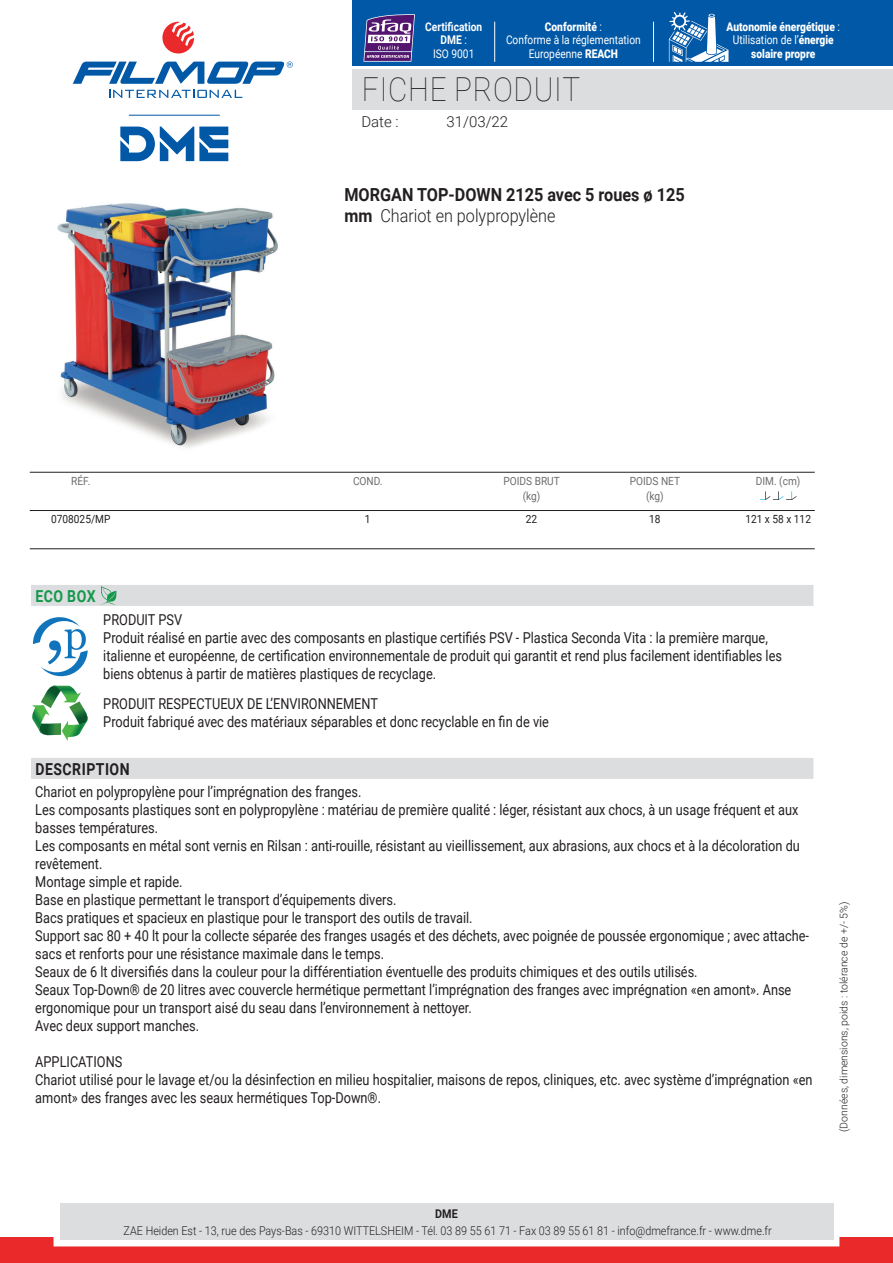
<style>
.page{position:relative;width:893px;height:1263px;background:#fff}
.page>*{position:absolute;margin:0;border:0;box-sizing:border-box;transform-origin:0 0}
.t1{font:100 33px "Roboto";letter-spacing:.025em;color:#231f20;scale:.9 1}
.t2{font:700 18px/21.6px "Roboto";color:#231f20;scale:.9 1}
.t3{font:700 16.5px "Roboto";letter-spacing:.035em;color:#231f20;scale:.85 1}
.t4{font:700 16.5px "Roboto";letter-spacing:.035em;color:#14984c;scale:.85 1}
.t5{font:15px/18px "Roboto";color:#231f20;scale:.85 1}
.t6{font:300 15px "Roboto";color:#231f20}
.t7{font:300 12px "Roboto";color:#231f20;scale:.9 1}
.t8{font:900 12px/13.5px "Roboto";color:#fff;text-align:center;scale:.85 1}
.t9{font:12px/13.5px "Roboto";color:#fff;text-align:center;scale:.85 1}
.t10{font:700 12px/13.5px "Roboto";color:#fff;text-align:center;scale:.85 1}
.t11{font:700 12px "Roboto";color:#231f20;scale:.9 1}
.t12{font:11.25px/15px "Roboto";color:#6c6d70;text-align:center;scale:.9 1}
.t13{font:11.25px "Roboto";color:#231f20;scale:.9 1}
.t14{font:300 10.5px "Roboto";color:#231f20}
.s1{font-weight:400}
.s2{font-weight:900}
.s3{font-weight:300}
</style>
<div class="page">
<div style="left:353px;top:69px;width:540px;height:40px;background:#dcdddf"></div>
<svg style="left:109px;top:90px;width:133px;height:8px"></svg>
<svg style="left:162px;top:22px;width:32px;height:32px"></svg>
<svg style="left:73px;top:61px;width:220px;height:23px"></svg>
<div style="left:353px;top:0;width:540px;height:66px;background:#0158a6"></div>
<div style="left:0;top:1237px;width:893px;height:26px;background:#e9292a"></div>
<div style="left:54px;top:1197px;width:785px;height:49px;border:12px solid #fff"></div>
<div style="left:60px;top:1203px;width:773px;height:37px;background:#dcdddf"></div>
<svg style="left:120px;top:126px;width:108px;height:35px"></svg>
<hr style="left:129px;top:115px;width:91px;height:1px;background:#0158a6">
<hr style="left:653px;top:22px;width:1px;height:40px;background:#fff">
<hr style="left:494px;top:22px;width:1px;height:40px;background:#fff">
<svg style="left:669px;top:12px;width:59px;height:50px"></svg>
<svg style="left:363px;top:14px;width:52px;height:48px;background:#7a619e"></svg>
<hr style="left:365px;top:51px;width:46px;height:1px;background:#fff">
<img style="left:57px;top:203px;width:221px;height:245px">
<div style="left:31px;top:585px;width:782px;height:21px;background:#dcdddf"></div>
<svg style="left:100px;top:586px;width:17px;height:19px"></svg>
<svg style="left:33px;top:617px;width:55px;height:59px"></svg>
<svg style="left:32px;top:685px;width:56px;height:56px"></svg>
<div style="left:31px;top:758px;width:782px;height:21px;background:#dcdddf"></div>
<hr style="left:30px;top:472px;width:785px;height:1px;background:#231f20">
<hr style="left:30px;top:548px;width:785px;height:1px;background:#231f20">
<hr style="left:30px;top:510px;width:785px;height:1px;background:#231f20">
<svg style="left:760px;top:491px;width:37px;height:9px"></svg>
<p class="t10" style="left:425px;top:19px;width:68px">Certification<br>DME <span class="s1">:<br>ISO 9001</span></p>
<p class="t8" style="left:727px;top:19px;width:135px">Autonomie énergétique <span class="s1">:<br>Utilisation de l’</span>énergie solaire propre</p>
<p class="t9" style="left:506px;top:19px;width:160px"><span class="s2">Conformité</span> :<br>Conforme à la réglementation<br>Européenne <span class="s2">REACH</span></p>
<h1 class="t1" style="left:362px;top:67px;width:244px">FICHE PRODUIT</h1>
<p class="t6" style="left:361px;top:111px;width:39px">Date :</p>
<p class="t6" style="left:446px;top:111px;width:63px">31/03/22</p>
<p class="t2" style="left:344px;top:183px;width:379px">MORGAN TOP-DOWN 2125 avec 5 roues ø 125 mm <span class="s3">Chariot en polypropylène</span></p>
<p class="t12" style="left:71px;top:473px;width:23px">RÉF.</p>
<p class="t13" style="left:51px;top:511px;width:67px">0708025/MP</p>
<p class="t4" style="left:36px;top:584px;width:72px">ECO BOX</p>
<p class="t12" style="left:353px;top:473px;width:34px">COND.</p>
<p class="t13" style="left:365px;top:511px;width:8px">1</p>
<p class="t12" style="left:503px;top:473px;width:64px">POIDS BRUT (kg)</p>
<p class="t13" style="left:526px;top:511px;width:14px">22</p>
<p class="t12" style="left:630px;top:473px;width:57px">POIDS NET (kg)</p>
<p class="t13" style="left:649px;top:511px;width:14px">18</p>
<p class="t12" style="left:756px;top:473px;width:51px">DIM. (cm)</p>
<p class="t13" style="left:745px;top:511px;width:74px">121 x 58 x 112</p>
<p class="t5" style="left:103px;top:610px;width:800px">PRODUIT PSV<br>Produit réalisé en partie avec des composants en plastique certifiés PSV - Plastica Seconda Vita : la première marque, italienne et européenne, de certification environnementale de produit qui garantit et rend plus facilement identifiables les biens obtenus à partir de matières plastiques de recyclage.</p>
<p class="t5" style="left:103px;top:694px;width:526px">PRODUIT RESPECTUEUX DE L’ENVIRONNEMENT<br>Produit fabriqué avec des matériaux séparables et donc recyclable en fin de vie</p>
<p class="t3" style="left:36px;top:757px;width:112px">DESCRIPTION</p>
<p class="t5" style="left:35px;top:782px;width:912px">Chariot en polypropylène pour l’imprégnation des franges.<br>Les composants plastiques sont en polypropylène : matériau de première qualité : léger, résistant aux chocs, à un usage fréquent et aux basses températures.<br>Les composants en métal sont vernis en Rilsan : anti-rouille, résistant au vieillissement, aux abrasions, aux chocs et à la décoloration du revêtement.<br>Montage simple et rapide.<br>Base en plastique permettant le transport d’équipements divers.<br>Bacs pratiques et spacieux en plastique pour le transport des outils de travail.<br>Support sac 80 + 40 lt pour la collecte séparée des franges usagés et des déchets, avec poignée de poussée ergonomique ; avec attache&shy;sacs et renforts pour une résistance maximale dans le temps.<br>Seaux de 6 lt diversifiés dans la couleur pour la différentiation éventuelle des produits chimiques et des outils utilisés.<br>Seaux Top-Down® de 20 litres avec couvercle hermétique permettant l’imprégnation des franges avec imprégnation «en amont». Anse ergonomique pour un transport aisé du seau dans l’environnement à nettoyer.<br>Avec deux support manches.</p>
<p class="t5" style="left:35px;top:1052px;width:916px">APPLICATIONS<br>Chariot utilisé pour le lavage et/ou la désinfection en milieu hospitalier, maisons de repos, cliniques, etc. avec système d’imprégnation «en amont» des franges avec les seaux hermétiques Top-Down®.</p>
<p class="t14" style="left:836px;top:1132px;width:232px;rotate:-90deg">(Données, dimensions, poids : tolérance de +/- 5%)</p>
<p class="t11" style="left:435px;top:1206px;width:27px">DME</p>
<p class="t7" style="left:124px;top:1222px;width:722px">ZAE Heiden Est - 13, rue des Pays-Bas - 69310 WITTELSHEIM - Tél. 03 89 55 61 71 - Fax 03 89 55 61 81 - info@dmefrance.fr - www.dme.fr</p>
</div>
